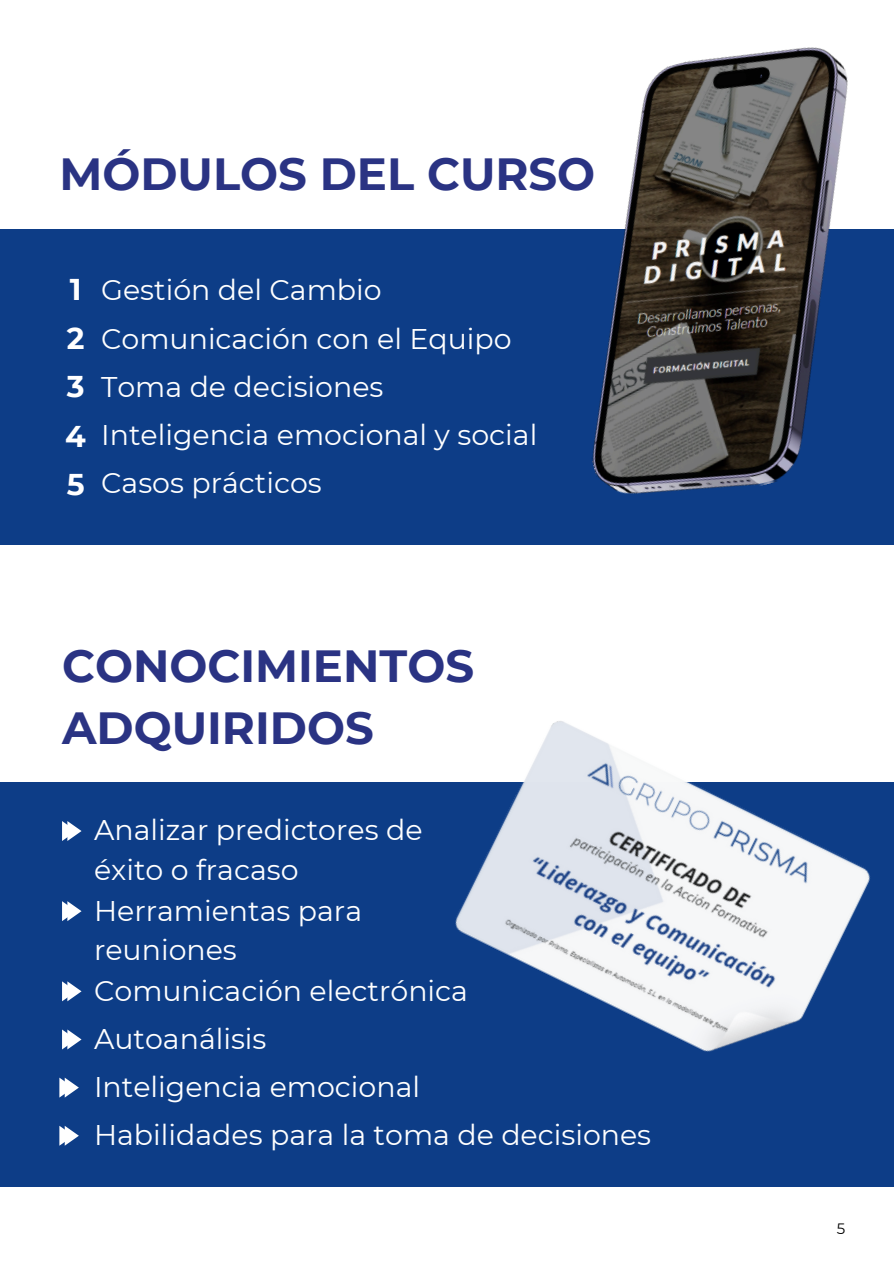
<style>
.page{position:relative;width:894px;height:1264px;background:#fff}
.page>*{position:absolute;margin:0;border:0;box-sizing:border-box;transform-origin:0 0}
.t1{font:700 45px/61.8px "Montserrat";color:#2a3383}
.t2{font:700 30px "Montserrat";color:#fff}
.t3{font:28.35px/39.2px "Montserrat";color:#fff}
.t4{font:15px "Montserrat";color:#000}
</style>
<div class="page">
<div style="left:0;top:229px;width:893px;height:315px;background:#0d3d87"></div>
<div style="left:0;top:782px;width:893px;height:404px;background:#0d3d87"></div>
<img style="left:591px;top:47px;width:257px;height:447px">
<svg style="left:62px;top:821px;width:19px;height:20px"></svg>
<svg style="left:62px;top:901px;width:19px;height:20px"></svg>
<svg style="left:62px;top:981px;width:19px;height:20px"></svg>
<svg style="left:62px;top:1029px;width:19px;height:20px"></svg>
<img style="left:455px;top:721px;width:415px;height:331px">
<svg style="left:59px;top:1077px;width:19px;height:20px"></svg>
<svg style="left:59px;top:1126px;width:19px;height:19px"></svg>
<p class="t1" style="left:59px;top:143px;width:537px">MÓDULOS DEL CURSO</p>
<p class="t2" style="left:70px;top:271px;width:13px">1</p>
<p class="t2" style="left:67px;top:320px;width:19px">2</p>
<p class="t2" style="left:67px;top:368px;width:19px">3</p>
<p class="t2" style="left:65px;top:418px;width:22px">4</p>
<p class="t2" style="left:67px;top:466px;width:19px">5</p>
<p class="t3" style="left:101px;top:270px;width:282px">Gestión del Cambio</p>
<h1 class="t3" style="left:101px;top:319px;width:412px">Comunicación con el Equipo</h1>
<p class="t3" style="left:101px;top:367px;width:284px">Toma de decisiones</p>
<p class="t3" style="left:101px;top:415px;width:437px">Inteligencia emocional y social</p>
<p class="t3" style="left:101px;top:463px;width:222px">Casos prácticos</p>
<p class="t1" style="left:62px;top:635px;width:413px">CONOCIMIENTOS<br>ADQUIRIDOS</p>
<p class="t3" style="left:94px;top:810px;width:330px">Analizar predictores de éxito o fracaso</p>
<p class="t3" style="left:94px;top:890px;width:269px">Herramientas para reuniones</p>
<p class="t3" style="left:94px;top:971px;width:375px">Comunicación electrónica</p>
<p class="t3" style="left:94px;top:1019px;width:174px">Autoanálisis</p>
<h1 class="t3" style="left:94px;top:1067px;width:327px">Inteligencia emocional</h1>
<p class="t3" style="left:94px;top:1115px;width:558px">Habilidades para la toma de decisiones</p>
<p class="t4" style="left:836px;top:1219px;width:10px">5</p>
</div>
